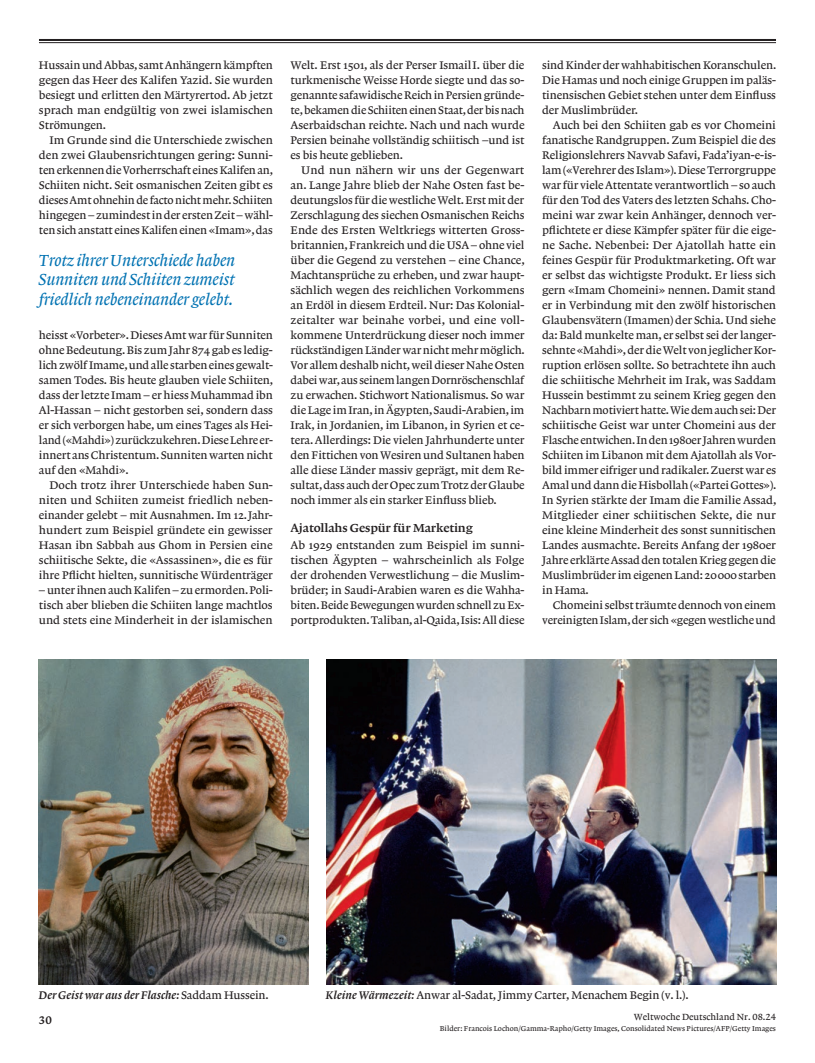
<style>
.page{position:relative;width:815px;height:1063px;background:#fff}
.page>*{position:absolute;margin:0;border:0;box-sizing:border-box;transform-origin:0 0}
.t1{font:16.88px/19.4px "Lexicon No 1 Italic A Txt";letter-spacing:-.01em;color:#0072b2;text-align:justify}
.t2{font:12.25px "Lexicon No 1 Roman C Txt";letter-spacing:-.01em;color:#231f20}
.t3{font:11.62px/15px "Lexicon No 1 Roman A Txt";letter-spacing:-.01em;color:#231f20;text-align:justify}
.t4{font:11.62px "Lexicon No 1 Roman A Tab";letter-spacing:-.01em;color:#231f20}
.t5{font:11.62px "Lexicon No 1 Italic C Tab";color:#231f20}
.t6{font:11.62px "Lexicon No 1 Roman C Tab";color:#231f20}
.t7{font:9.38px "Lexicon No 1 Roman A Tab";color:#231f20}
.t8{font:7.5px "Lexicon No 1 Roman A Tab";color:#231f20}
.s1{font-family:"Lexicon No 1 Roman A Tab"}
.s2{font-family:"Lexicon No 1 Italic C Tab"}
</style>
<div class="page">
<img style="left:39px;top:659px;width:269px;height:325px">
<img style="left:326px;top:659px;width:450px;height:325px">
<hr style="left:39px;top:39px;width:737px;height:2px;background:#231f20">
<hr style="left:39px;top:42px;width:737px;height:1px;background:#231f20">
<p class="t3" style="left:39px;top:58px;width:236px">Hussain und Abbas, samt Anhängern kämpften gegen das Heer des Kalifen Yazid. Sie wurden besiegt und erlitten den Märtyrertod. Ab jetzt sprach man endgültig von zwei islamischen Strömungen.</p>
<p class="t3" style="left:39px;top:133px;width:236px;text-indent:11px">Im Grunde sind die Unterschiede zwischen den zwei Glaubensrichtungen gering: Sunni&shy;ten erkennen die Vorherrschaft eines Kalifen an, Schiiten nicht. Seit osmanischen Zeiten gibt es dieses Amt ohnehin de facto nicht mehr. Schiiten hingegen – zumindest in der ersten Zeit – wähl&shy;ten sich anstatt eines Kalifen einen «Imam», das</p>
<h1 class="t1" style="left:39px;top:251px;width:198px">Trotz ihrer Unterschiede haben Sunniten und Schiiten zumeist friedlich nebeneinander gelebt.</h1>
<p class="t3" style="left:39px;top:328px;width:236px">heisst «Vorbeter». Dieses Amt war für Sunniten ohne Bedeutung. Bis zum Jahr 874 gab es ledig&shy;lich zwölf Imame, und alle starben eines gewalt&shy;samen Todes. Bis heute glauben viele Schiiten, dass der letzte Imam – er hiess Muhammad ibn Al-Hassan – nicht gestorben sei, sondern dass er sich verborgen habe, um eines Tages als Hei&shy;land («Mahdi») zurückzukehren. Diese Lehre er&shy;innert ans Christentum. Sunniten warten nicht auf den «Mahdi».</p>
<p class="t3" style="left:39px;top:478px;width:235px;text-indent:11px">Doch trotz ihrer Unterschiede haben Sun&shy;niten und Schiiten zumeist friedlich neben&shy;einander gelebt – mit Ausnahmen. Im 12.Jahr&shy;hundert zum Beispiel gründete ein gewisser Hasan ibn Sabbah aus Ghom in Persien eine schiitische Sekte, die «Assassinen», die es für ihre Pflicht hielten, sunnitische Würdenträger</p>
<p class="t3" style="left:39px;top:583px;width:235px">– unter ihnen auch Kalifen – zu ermorden. Poli&shy;tisch aber blieben die Schiiten lange machtlos und stets eine Minderheit in der islamischen</p>
<p class="t3" style="left:291px;top:58px;width:236px">Welt. Erst 1501, als der Perser IsmailI. über die turkmenische Weisse Horde siegte und das so&shy;genannte safawidische Reich in Persien gründe&shy;te, bekamen die Schiiten einen Staat, der bis nach Aserbaidschan reichte. Nach und nach wurde Persien beinahe vollständig schiitisch –und ist es bis heute geblieben.</p>
<p class="t3" style="left:291px;top:163px;width:236px;text-indent:11px">Und nun nähern wir uns der Gegenwart an. Lange Jahre blieb der Nahe Osten fast be&shy;deutungslos für die westliche Welt. Erst mit der Zerschlagung des siechen Osmanischen Reichs Ende des Ersten Weltkriegs witterten Gross&shy;britannien, Frankreich und die USA – ohne viel über die Gegend zu verstehen – eine Chance, Machtansprüche zu erheben, und zwar haupt&shy;sächlich wegen des reichlichen Vorkommens an Erdöl in diesem Erdteil. Nur: Das Kolonial&shy;zeitalter war beinahe vorbei, und eine voll&shy;kommene Unterdrückung dieser noch immer rückständigen Länder war nicht mehr möglich.<br>Vor allem deshalb nicht, weil dieser Nahe Osten dabei war, aus seinem langen Dornröschenschlaf zu erwachen. Stichwort Nationalismus. So war die Lage im Iran, in Ägypten, Saudi-Arabien, im Irak, in Jordanien, im Libanon, in Syrien et ce&shy;tera. Allerdings: Die vielen Jahrhunderte unter den Fittichen von Wesiren und Sultanen haben alle diese Länder massiv geprägt, mit dem Re&shy;sultat, dass auch der Opec zum Trotz der Glaube noch immer als ein starker Einfluss blieb.</p>
<p class="t2" style="left:291px;top:521px;width:184px">Ajatollahs Gespür für Marketing</p>
<p class="t3" style="left:291px;top:538px;width:235px">Ab 1929 entstanden zum Beispiel im sunni&shy;tischen Ägypten – wahrscheinlich als Folge der drohenden Verwestlichung – die Muslim&shy;brüder; in Saudi-Arabien waren es die Wahha&shy;biten. Beide Bewegungen wurden schnell zu Ex&shy;portprodukten. Taliban, al-Qaida, Isis: All diese</p>
<p class="t3" style="left:542px;top:58px;width:236px">sind Kinder der wahhabitischen Koranschulen.<br>Die Hamas und noch einige Gruppen im paläs&shy;tinensischen Gebiet stehen unter dem Einfluss der Muslimbrüder.</p>
<p class="t3" style="left:542px;top:118px;width:236px;text-indent:11px">Auch bei den Schiiten gab es vor Chomeini fanatische Randgruppen. Zum Beispiel die des Religionslehrers Navvab Safavi, Fada’iyan-e-is&shy;lam («Verehrer des Islam»). Diese Terrorgruppe war für viele Attentate verantwortlich – so auch für den Tod des Vaters des letzten Schahs. Cho&shy;meini war zwar kein Anhänger, dennoch ver&shy;pflichtete er diese Kämpfer später für die eige&shy;ne Sache. Nebenbei: Der Ajatollah hatte ein feines Gespür für Produktmarketing. Oft war er selbst das wichtigste Produkt. Er liess sich gern «Imam Chomeini» nennen. Damit stand er in Verbindung mit den zwölf historischen Glaubensvätern (Imamen) der Schia. Und siehe da: Bald munkelte man, er selbst sei der langer&shy;sehnte «Mahdi», der die Welt von jeglicher Kor&shy;ruption erlösen sollte. So betrachtete ihn auch die schiitische Mehrheit im Irak, was Saddam Hussein bestimmt zu seinem Krieg gegen den Nachbarn motiviert hatte. Wie dem auch sei: Der schiitische Geist war unter Chomeini aus der Flasche entwichen. In den 1980er Jahren wurden Schiiten im Libanon mit dem Ajatollah als Vor&shy;bild immer eifriger und radikaler. Zuerst war es Amal und dann die Hisbollah («Partei Gottes»).<br>In Syrien stärkte der Imam die Familie Assad, Mitglieder einer schiitischen Sekte, die nur eine kleine Minderheit des sonst sunnitischen Landes ausmachte. Bereits Anfang der 1980er Jahre erklärte Assad den totalen Krieg gegen die Muslimbrüder im eigenen Land: 20000 starben in Hama.</p>
<p class="t3" style="left:542px;top:598px;width:235px;text-align:right">Chomeini selbst träumte dennoch von einem vereinigten Islam, der sich «gegen westliche und</p>
<p class="t5" style="left:39px;top:989px;width:231px">Der Geist war aus der Flasche: <span class="s1">Saddam Hussein.</span></p>
<p class="t4" style="left:326px;top:989px;width:364px"><span class="s2">Kleine Wärmezeit:</span> Anwar al-Sadat, Jimmy Carter, Menachem Begin (v. l.).</p>
<p class="t8" style="left:440px;top:1024px;width:338px">Bilder: Francois Lochon/Gamma-Rapho/Getty Images, Consolidated News Pictures/AFP/Getty Images</p>
<p class="t6" style="left:39px;top:1014px;width:14px">30</p>
<p class="t7" style="left:634px;top:1012px;width:144px">Weltwoche Deutschland Nr. 08.24</p>
</div>
